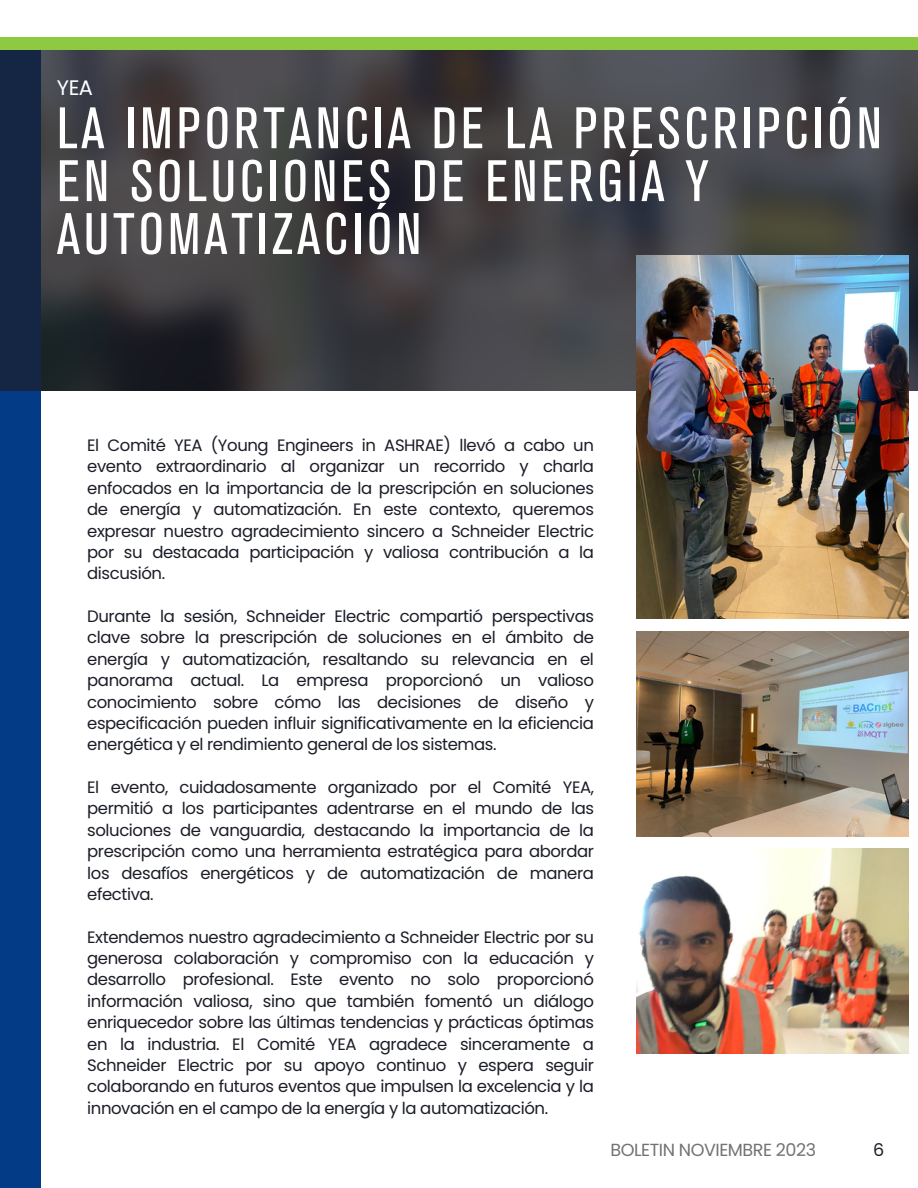
<style>
.page{position:relative;width:918px;height:1188px;background:#fff}
.page>*{position:absolute;margin:0;border:0;box-sizing:border-box;transform-origin:0 0}
.t1{font:condensed 57.9px/52.8px "Akzidenz Grotesk BE";letter-spacing:.07em;color:#fff}
.t2{font:21px "Poppins";color:#fff}
.t3{font:17.55px "Poppins";letter-spacing:-.025em;color:#737373}
.t4{font:17.55px "Poppins";color:#1b1d27}
.t5{font:16.5px/21.3px "Poppins";letter-spacing:-.025em;color:#1b1d27;text-align:justify}
</style>
<div class="page">
<div style="left:0;top:37px;width:41px;height:1151px;background:#043b86"></div>
<svg style="left:0;top:49px;width:918px;height:342px;background:#3e3e42"></svg>
<div style="left:0;top:37px;width:918px;height:12px;background:#8dca42"></div>
<img style="left:636px;top:256px;width:273px;height:363px">
<img style="left:636px;top:632px;width:273px;height:204px">
<img style="left:636px;top:848px;width:273px;height:205px">
<p class="t2" style="left:57px;top:73px;width:38px">YEA</p>
<p class="t1" style="left:57px;top:106px;width:826px">LA IMPORTANCIA DE LA PRESCRIPCIÓN<br>EN SOLUCIONES DE ENERGÍA Y<br>AUTOMATIZACIÓN</p>
<p class="t5" style="left:87px;top:435px;width:508px">El Comité YEA (Young Engineers in ASHRAE) llevó a cabo un evento extraordinario al organizar un recorrido y charla enfocados en la importancia de la prescripción en soluciones de energía y automatización. En este contexto, queremos expresar nuestro agradecimiento sincero a Schneider Electric por su destacada participación y valiosa contribución a la discusión.</p>
<p class="t5" style="left:87px;top:606px;width:508px">Durante la sesión, Schneider Electric compartió perspectivas clave sobre la prescripción de soluciones en el ámbito de energía y automatización, resaltando su relevancia en el panorama actual. La empresa proporcionó un valioso conocimiento sobre cómo las decisiones de diseño y especificación pueden influir significativamente en la eficiencia energética y el rendimiento general de los sistemas.</p>
<p class="t5" style="left:87px;top:777px;width:508px">El evento, cuidadosamente organizado por el Comité YEA, permitió a los participantes adentrarse en el mundo de las soluciones de vanguardia, destacando la importancia de la prescripción como una herramienta estratégica para abordar los desafíos energéticos y de automatización de manera efectiva.</p>
<p class="t5" style="left:87px;top:926px;width:508px">Extendemos nuestro agradecimiento a Schneider Electric por su generosa colaboración y compromiso con la educación y desarrollo profesional. Este evento no solo proporcionó información valiosa, sino que también fomentó un diálogo enriquecedor sobre las últimas tendencias y prácticas óptimas en la industria. El Comité YEA agradece sinceramente a Schneider Electric por su apoyo continuo y espera seguir colaborando en futuros eventos que impulsen la excelencia y la innovación en el campo de la energía y la automatización.</p>
<p class="t3" style="left:610px;top:1138px;width:207px">BOLETIN NOVIEMBRE 2023</p>
<p class="t4" style="left:873px;top:1138px;width:13px">6</p>
</div>
